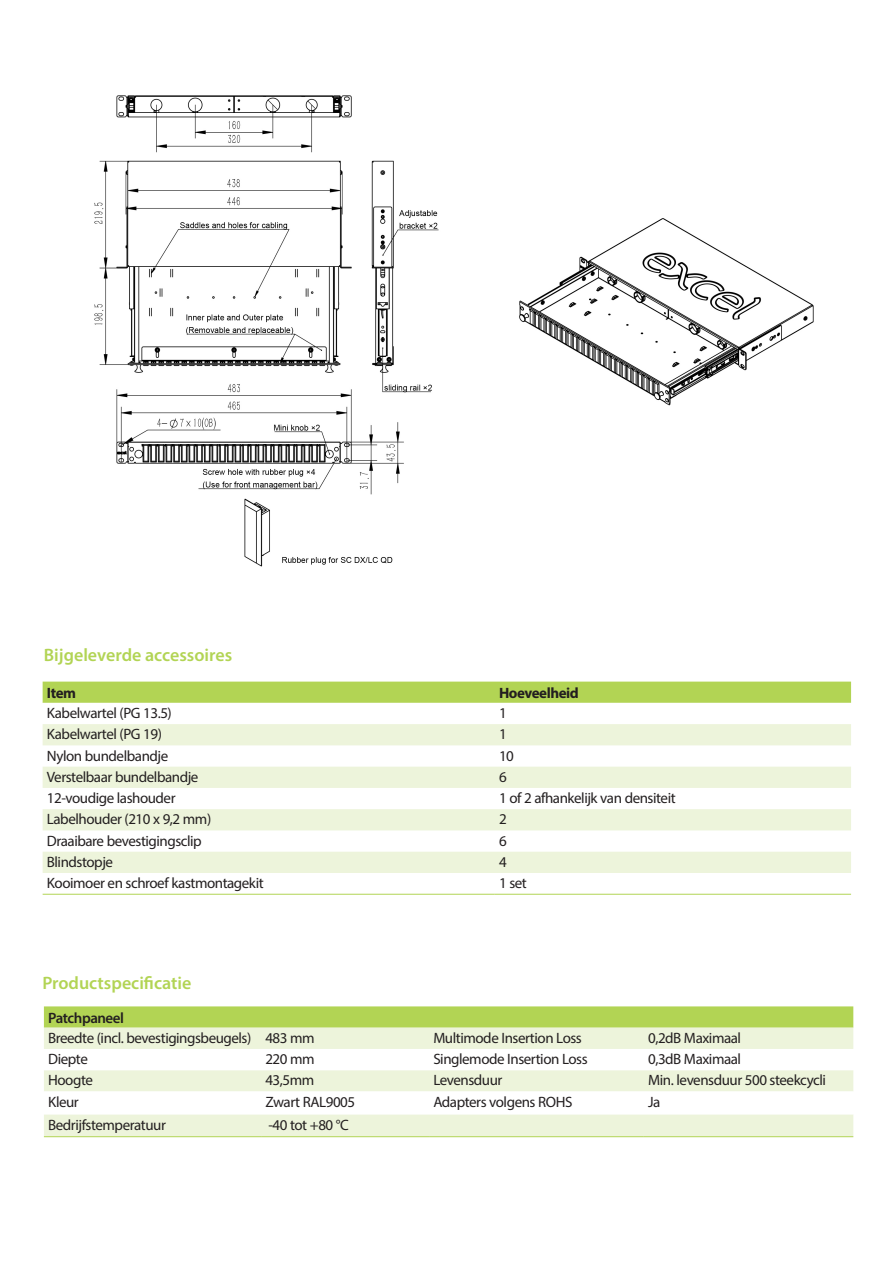
<style>
.page{position:relative;width:893px;height:1263px;background:#fff}
.page>*{position:absolute;margin:0;border:0;box-sizing:border-box;transform-origin:0 0}
.Intro_Body_copy{font:600 18px "Myriad Pro";color:#b2d454}
.myriad_table_light{font:15px "Myriad Pro";letter-spacing:-.03em;color:#231f20}
.myriad_table_light-2{font:700 15px "Myriad Pro";letter-spacing:-.03em;color:#231f20}
.myriad_table_light-3{font:600 15px "Myriad Pro";letter-spacing:-.03em;color:#231f20}
</style>
<div class="page">
<img style="left:94px;top:95px;width:720px;height:472px">
<div style="left:43px;top:682px;width:808px;height:21px;background:#b2d454"></div>
<svg style="left:43px;top:893px;width:808px;height:1px"></svg>
<svg style="left:43px;top:724px;width:808px;height:149px;fill:#edf4db"></svg>
<hr style="left:43px;top:894px;width:452px;height:1px;background:#b2d454">
<hr style="left:495px;top:894px;width:356px;height:1px;background:#b2d454">
<svg style="left:44px;top:1006px;width:809px;height:22px;background:#b5d55a"></svg>
<div style="left:44px;top:1028px;width:809px;height:108px;background:#edf4db"></div>
<svg style="left:44px;top:1049px;width:809px;height:65px"></svg>
<hr style="left:44px;top:1136px;width:217px;height:1px;background:#b2d454">
<hr style="left:261px;top:1136px;width:168px;height:1px;background:#b2d454">
<hr style="left:429px;top:1136px;width:215px;height:1px;background:#b2d454">
<hr style="left:644px;top:1136px;width:209px;height:1px;background:#b2d454">
<p class="Intro_Body_copy" style="left:44px;top:644px;width:190px">Bijgeleverde accessoires</p>
<p class="myriad_table_light-2" style="left:47px;top:683px;width:31px">Item</p>
<p class="myriad_table_light-2" style="left:499px;top:683px;width:81px">Hoeveelheid</p>
<p class="myriad_table_light" style="left:47px;top:704px;width:126px">Kabelwartel (PG 13.5)</p>
<p class="myriad_table_light" style="left:499px;top:704px;width:9px">1</p>
<p class="myriad_table_light" style="left:47px;top:725px;width:117px">Kabelwartel (PG 19)</p>
<p class="myriad_table_light" style="left:499px;top:725px;width:9px">1</p>
<p class="myriad_table_light" style="left:47px;top:746px;width:123px">Nylon bundelbandje</p>
<p class="myriad_table_light" style="left:499px;top:746px;width:16px">10</p>
<p class="myriad_table_light" style="left:47px;top:767px;width:153px">Verstelbaar bundelbandje</p>
<p class="myriad_table_light" style="left:499px;top:767px;width:9px">6</p>
<p class="myriad_table_light" style="left:47px;top:789px;width:130px">12-voudige lashouder</p>
<p class="myriad_table_light" style="left:499px;top:789px;width:178px">1 of 2 afhankelijk van densiteit</p>
<p class="myriad_table_light" style="left:47px;top:810px;width:166px">Labelhouder (210 x 9,2 mm)</p>
<p class="myriad_table_light" style="left:499px;top:810px;width:9px">2</p>
<p class="myriad_table_light" style="left:47px;top:831px;width:156px">Draaibare bevestigingsclip</p>
<p class="myriad_table_light" style="left:499px;top:831px;width:9px">6</p>
<p class="myriad_table_light" style="left:47px;top:853px;width:68px">Blindstopje</p>
<p class="myriad_table_light" style="left:499px;top:853px;width:9px">4</p>
<p class="myriad_table_light" style="left:47px;top:874px;width:218px">Kooimoer en schroef kastmontagekit</p>
<p class="myriad_table_light" style="left:499px;top:874px;width:29px">1 set</p>
<p class="Intro_Body_copy" style="left:42px;top:971px;width:151px">Productspecificatie</p>
<p class="myriad_table_light-3" style="left:48px;top:1008px;width:77px">Patchpaneel</p>
<p class="myriad_table_light" style="left:48px;top:1028px;width:205px">Breedte (incl. bevestigingsbeugels)</p>
<p class="myriad_table_light" style="left:265px;top:1028px;width:51px">483 mm</p>
<p class="myriad_table_light" style="left:433px;top:1028px;width:150px">Multimode Insertion Loss</p>
<p class="myriad_table_light" style="left:648px;top:1028px;width:95px">0,2dB Maximaal</p>
<p class="myriad_table_light" style="left:48px;top:1050px;width:41px">Diepte</p>
<p class="myriad_table_light" style="left:265px;top:1050px;width:51px">220 mm</p>
<p class="myriad_table_light" style="left:433px;top:1050px;width:156px">Singlemode Insertion Loss</p>
<p class="myriad_table_light" style="left:648px;top:1050px;width:95px">0,3dB Maximaal</p>
<p class="myriad_table_light" style="left:48px;top:1071px;width:46px">Hoogte</p>
<p class="myriad_table_light" style="left:265px;top:1071px;width:50px">43,5mm</p>
<p class="myriad_table_light" style="left:433px;top:1071px;width:71px">Levensduur</p>
<p class="myriad_table_light" style="left:648px;top:1071px;width:180px">Min. levensduur 500 steekcycli</p>
<p class="myriad_table_light" style="left:48px;top:1093px;width:32px">Kleur</p>
<p class="myriad_table_light" style="left:265px;top:1093px;width:91px">Zwart RAL9005</p>
<p class="myriad_table_light" style="left:433px;top:1093px;width:141px">Adapters volgens ROHS</p>
<p class="myriad_table_light" style="left:648px;top:1093px;width:14px">Ja</p>
<p class="myriad_table_light" style="left:48px;top:1116px;width:119px">Bedrijfstemperatuur</p>
<p class="myriad_table_light" style="left:268px;top:1116px;width:82px">‐40 tot +80 °C</p>
</div>
